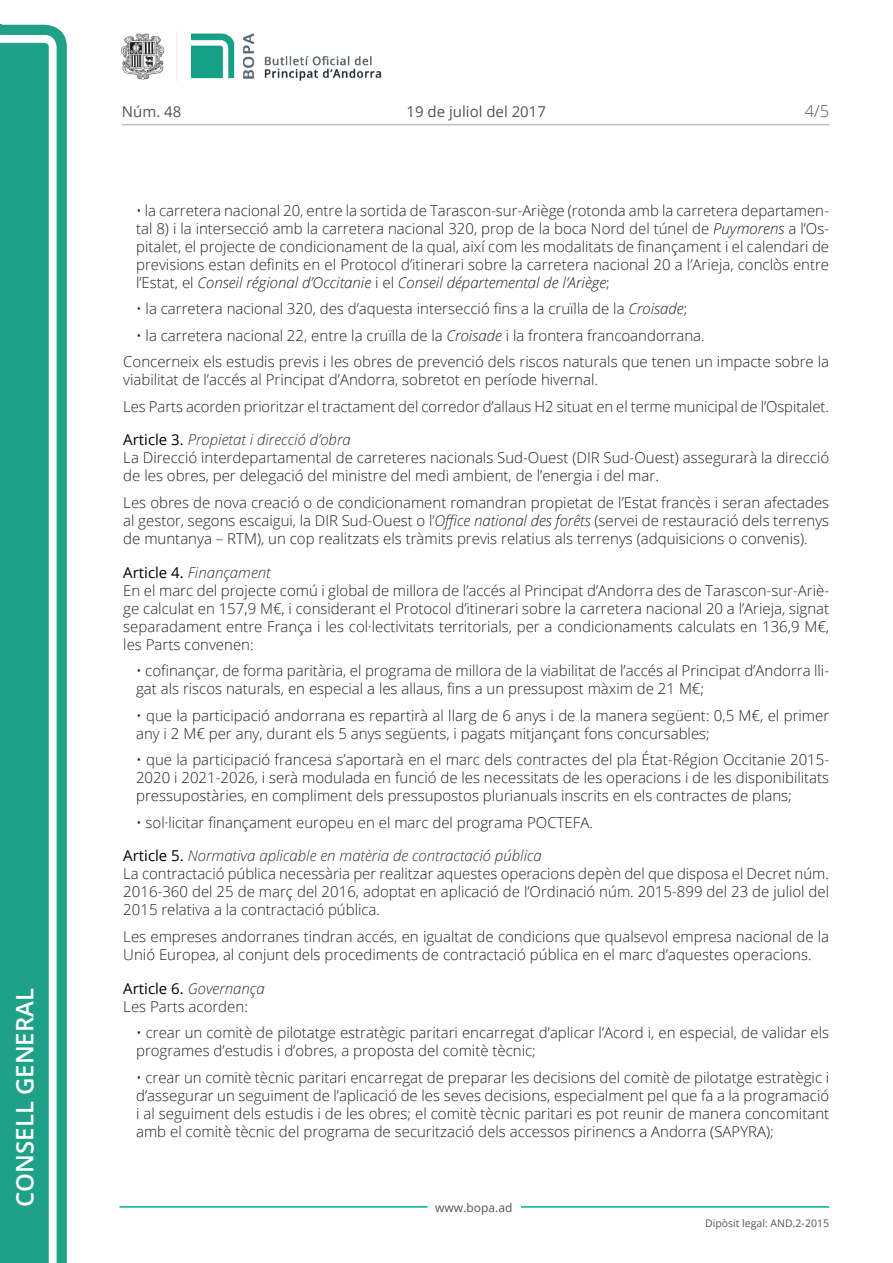
<style>
.page{position:relative;width:893px;height:1263px;background:#fff}
.page>*{position:absolute;margin:0;border:0;box-sizing:border-box;transform-origin:0 0}
.t1{font:600 24px "Open Sans";color:#fff}
.t2{font:300 16.5px "Open Sans";color:#545454}
.Body_text_i{font:300 15px/18px "Open Sans";color:#231f20;text-align:justify}
.Body_text{font:300 15px/18px "Open Sans";color:#231f20}
.Titol_7{font:italic 300 15px "Open Sans";color:#303030}
.t3{font:15px "Open Sans";color:#545454}
.t4{font:12px "Open Sans";color:#545454}
.t5{font:10.5px "Open Sans";color:#545454}
.s1{font-style:italic}
.s2{font-weight:400;font-style:normal;color:#000}
</style>
<div class="page">
<svg style="left:0;top:25px;width:67px;height:1238px;fill:#1ea187"></svg>
<div style="left:0;top:43px;width:49px;height:1220px;background:#1ea187"></div>
<img style="left:122px;top:32px;width:260px;height:49px">
<hr style="left:119px;top:1206px;width:309px;height:2px;background:#00ae91">
<hr style="left:521px;top:1206px;width:308px;height:2px;background:#00ae91">
<hr style="left:122px;top:124px;width:707px;height:1px;background:#bcbdc0">
<h1 class="t1" style="left:8px;top:1207px;width:220px;rotate:-90deg">Consell General</h1>
<p class="t3" style="left:122px;top:102px;width:61px">Núm. 48</p>
<p class="t3" style="left:406px;top:102px;width:141px">19 de juliol del 2017</p>
<p class="t2" style="left:805px;top:100px;width:26px">4/5</p>
<p class="Body_text_i" style="left:136px;top:201px;width:695px">• la carretera nacional 20, entre la sortida de Tarascon-sur-Ariège (rotonda amb la carretera departamen&shy;tal 8) i la intersecció amb la carretera nacional 320, prop de la boca Nord del túnel de <span class="s1">Puymorens</span> a l’Os&shy;pitalet, el projecte de condicionament de la qual, així com les modalitats de finançament i el calendari de previsions estan definits en el Protocol d’itinerari sobre la carretera nacional 20 a l’Arieja, conclòs entre l’Estat, el <span class="s1">Conseil régional d’Occitanie</span> i el <span class="s1">Conseil départemental de l’Ariège</span>;</p>
<p class="Body_text_i" style="left:136px;top:299px;width:553px">• la carretera nacional 320, des d’aquesta intersecció fins a la cruïlla de la <span class="s1">Croisade</span>;</p>
<p class="Body_text_i" style="left:136px;top:326px;width:570px">• la carretera nacional 22, entre la cruïlla de la <span class="s1">Croisade</span> i la frontera francoandorrana.</p>
<p class="Body_text" style="left:123px;top:352px;width:707px">Concerneix els estudis previs i les obres de prevenció dels riscos naturals que tenen un impacte sobre la viabilitat de l’accés al Principat d’Andorra, sobretot en període hivernal.</p>
<p class="Body_text" style="left:123px;top:397px;width:707px">Les Parts acorden prioritzar el tractament del corredor d’allaus H2 situat en el terme municipal de l’Ospitalet.</p>
<p class="Titol_7" style="left:123px;top:430px;width:229px"><span class="s2">Article 3.</span> Propietat i direcció d’obra</p>
<p class="Body_text" style="left:123px;top:449px;width:707px">La Direcció interdepartamental de carreteres nacionals Sud-Ouest (DIR Sud-Ouest) assegurarà la direcció de les obres, per delegació del ministre del medi ambient, de l’energia i del mar.</p>
<p class="Body_text" style="left:123px;top:493px;width:707px;text-align:justify">Les obres de nova creació o de condicionament romandran propietat de l’Estat francès i seran afectades al gestor, segons escaigui, la DIR Sud-Ouest o l’<span class="s1">Office national des forêts</span> (servei de restauració dels terrenys de muntanya – RTM), un cop realitzats els tràmits previs relatius als terrenys (adquisicions o convenis).</p>
<p class="Titol_7" style="left:123px;top:562px;width:149px"><span class="s2">Article 4.</span> Finançament</p>
<p class="Body_text" style="left:123px;top:581px;width:707px;text-align:justify">En el marc del projecte comú i global de millora de l’accés al Principat d’Andorra des de Tarascon-sur-Ariè&shy;ge calculat en 157,9 M€, i considerant el Protocol d’itinerari sobre la carretera nacional 20 a l’Arieja, signat separadament entre França i les col·lectivitats territorials, per a condicionaments calculats en 136,9 M€, les Parts convenen:</p>
<p class="Body_text_i" style="left:136px;top:661px;width:695px">• cofinançar, de forma paritària, el programa de millora de la viabilitat de l’accés al Principat d’Andorra lli&shy;gat als riscos naturals, en especial a les allaus, fins a un pressupost màxim de 21 M€;</p>
<p class="Body_text_i" style="left:136px;top:706px;width:695px">• que la participació andorrana es repartirà al llarg de 6 anys i de la manera següent: 0,5 M€, el primer any i 2 M€ per any, durant els 5 anys següents, i pagats mitjançant fons concursables;</p>
<p class="Body_text_i" style="left:136px;top:750px;width:695px">• que la participació francesa s’aportarà en el marc dels contractes del pla État-Région Occitanie 2015- 2020 i 2021-2026, i serà modulada en funció de les necessitats de les operacions i de les disponibilitats pressupostàries, en compliment dels pressupostos plurianuals inscrits en els contractes de plans;</p>
<p class="Body_text_i" style="left:136px;top:813px;width:458px">• sol·licitar finançament europeu en el marc del programa POCTEFA.</p>
<p class="Titol_7" style="left:123px;top:846px;width:420px"><span class="s2">Article 5.</span> Normativa aplicable en matèria de contractació pública</p>
<p class="Body_text" style="left:123px;top:865px;width:707px;text-align:justify">La contractació pública necessària per realitzar aquestes operacions depèn del que disposa el Decret núm.<br>2016-360 del 25 de març del 2016, adoptat en aplicació de l’Ordinació núm. 2015-899 del 23 de juliol del 2015 relativa a la contractació pública.</p>
<p class="Body_text" style="left:123px;top:927px;width:707px">Les empreses andorranes tindran accés, en igualtat de condicions que qualsevol empresa nacional de la<br>Unió Europea, al conjunt dels procediments de contractació pública en el marc d’aquestes operacions.</p>
<p class="Titol_7" style="left:123px;top:978px;width:143px"><span class="s2">Article 6.</span> Governança</p>
<p class="Body_text" style="left:123px;top:997px;width:126px">Les Parts acorden:</p>
<p class="Body_text_i" style="left:136px;top:1023px;width:695px">• crear un comitè de pilotatge estratègic paritari encarregat d’aplicar l’Acord i, en especial, de validar els programes d’estudis i d’obres, a proposta del comitè tècnic;</p>
<p class="Body_text_i" style="left:136px;top:1068px;width:695px">• crear un comitè tècnic paritari encarregat de preparar les decisions del comitè de pilotatge estratègic i d’assegurar un seguiment de l’aplicació de les seves decisions, especialment pel que fa a la programació i al seguiment dels estudis i de les obres; el comitè tècnic paritari es pot reunir de manera concomitant amb el comitè tècnic del programa de securització dels accessos pirinencs a Andorra (SAPYRA);</p>
<p class="t4" style="left:435px;top:1199px;width:79px">www.bopa.ad</p>
<p class="t5" style="left:705px;top:1216px;width:125px">Dipòsit legal: AND.2-2015</p>
</div>
